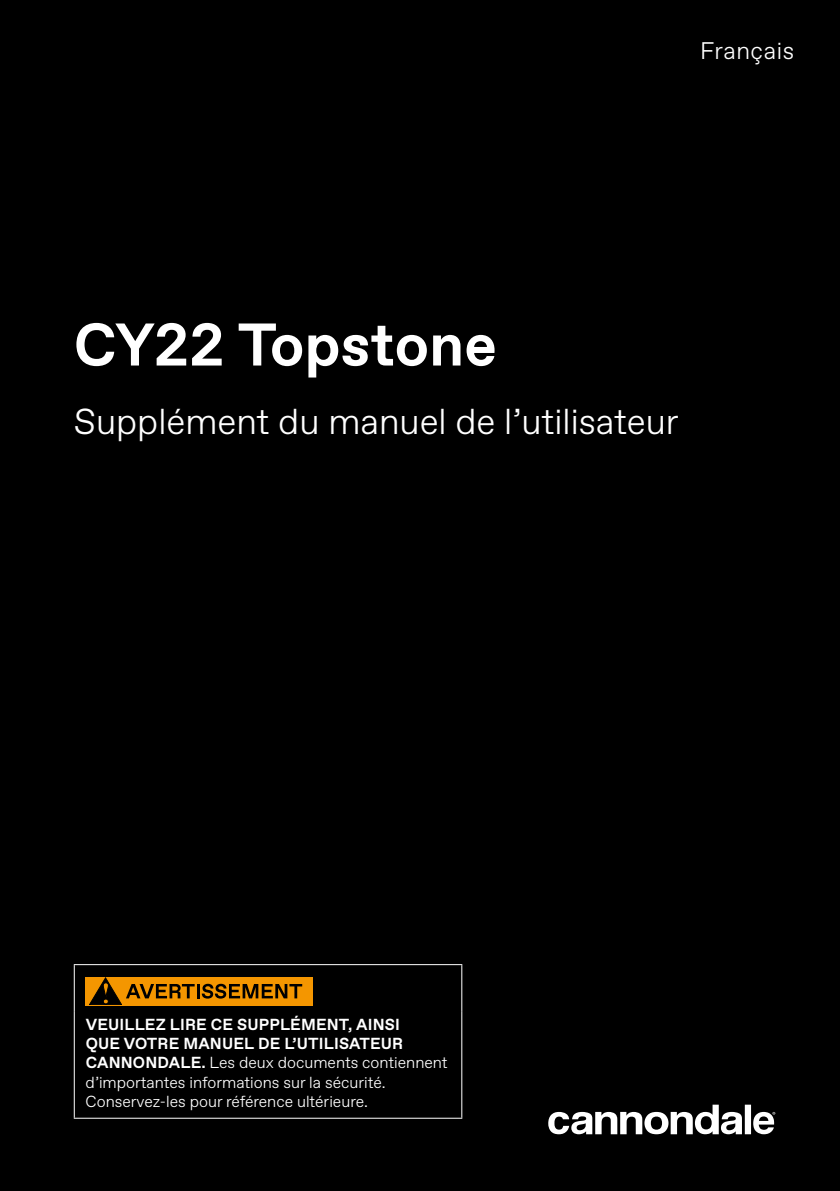
<style>
.page{position:relative;width:840px;height:1191px;background:#fff}
.page>*{position:absolute;margin:0;border:0;box-sizing:border-box;transform-origin:0 0}
.t1{font:700 60px "Favorit";color:#fff}
.t2{font:300 36px "Favorit";color:#fff}
.t3{font:300 24px "Favorit";letter-spacing:.025em;color:#fff}
.t4{font:300 16px/19.2px "Favorit";color:#fff}
.s1{font-weight:700}
</style>
<div class="page">
<div style="left:0;top:0;width:839px;height:1191px;background:#000"></div>
<div style="left:744px;top:1104px;width:6px;height:30px;background:#fff"></div>
<svg style="left:548px;top:1104px;width:193px;height:30px"></svg>
<svg style="left:753px;top:1112px;width:21px;height:22px"></svg>
<hr style="left:74px;top:964px;width:388px;height:1px;background:#fff">
<hr style="left:74px;top:965px;width:1px;height:47px;background:#fff">
<hr style="left:74px;top:1012px;width:1px;height:105px;background:#fff">
<hr style="left:74px;top:1117px;width:388px;height:1px;background:#fff">
<hr style="left:461px;top:965px;width:1px;height:47px;background:#fff">
<hr style="left:461px;top:1012px;width:1px;height:105px;background:#fff">
<div style="left:86px;top:977px;width:226px;height:28px;background:#f49600"></div>
<svg style="left:89px;top:977px;width:105px;height:28px"></svg>
<hr style="left:196px;top:984px;width:3px;height:14px;background:#000">
<svg style="left:202px;top:983px;width:100px;height:15px"></svg>
<h3 class="t3" style="left:699px;top:35px;width:96px">Français</h3>
<h1 class="t1" style="left:74px;top:304px;width:424px">CY22 Topstone</h1>
<h2 class="t2" style="left:74px;top:397px;width:606px">Supplément du manuel de l’utilisateur</h2>
<p class="t4" style="left:86px;top:1014px;width:363px"><span class="s1">VEUILLEZ LIRE CE SUPPLÉMENT, AINSI<br>QUE VOTRE MANUEL DE L’UTILISATEUR CANNONDALE.</span> Les deux documents contiennent d’importantes informations sur la sécurité.<br>Conservez-les pour référence ultérieure.</p>
</div>
